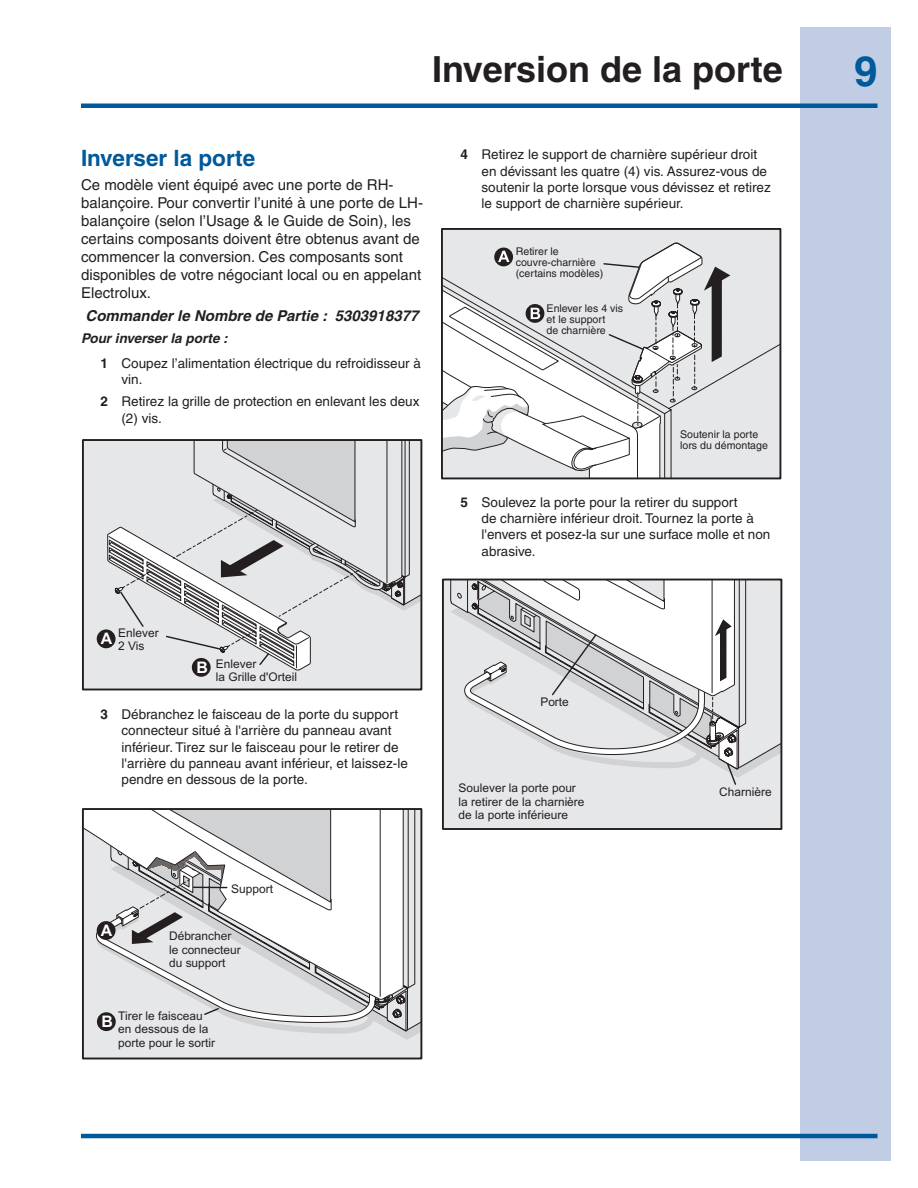
<style>
.page{position:relative;width:918px;height:1188px;background:#fff}
.page>*{position:absolute;margin:0;border:0;box-sizing:border-box;transform-origin:0 0}
.t1{font:700 42px "Helvetica";color:#00599b}
.t2{font:700 36px "Helvetica";color:#231f20}
.t3{font:700 22.5px "Helvetica";color:#00599b}
.t4{font:700 15.9px "Arial";color:#fff}
.t5{font:15px/18px "Helvetica";color:#231f20}
.t6{font:italic 700 15px "Helvetica";color:#231f20}
.t7{font:13.5px/16.2px "Helvetica";color:#231f20}
.t8{font:12px/13.4px "Arial";color:#231f20}
.t9{font:10.65px/11.1px "Helvetica";color:#231f20}
.s1{font-weight:700;font-style:italic}
.s2{font-weight:700}
</style>
<div class="page">
<div style="left:801px;top:27px;width:90px;height:1134px;background:#c1cde5"></div>
<hr style="left:81px;top:104px;width:797px;height:4px;background:#00599b">
<hr style="left:81px;top:1134px;width:797px;height:4px;background:#00599b">
<div style="left:444px;top:231px;width:334px;height:245px;background:#e6e7e9"></div>
<div style="left:441px;top:228px;width:340px;height:251px;border:2px solid #231f20"></div>
<svg style="left:442px;top:242px;width:288px;height:236px"></svg>
<div style="left:83px;top:440px;width:338px;height:250px;background:#e6e7e9"></div>
<div style="left:82px;top:439px;width:340px;height:251px;border:2px solid #231f20"></div>
<svg style="left:107px;top:440px;width:314px;height:231px"></svg>
<div style="left:97px;top:629px;width:19px;height:19px;background:#231f20;border-radius:50%"></div>
<div style="left:192px;top:658px;width:19px;height:19px;background:#231f20;border-radius:50%"></div>
<div style="left:107px;top:811px;width:312px;height:245px;background:#e6e7e9"></div>
<svg style="left:408px;top:811px;width:7px;height:177px"></svg>
<div style="left:86px;top:829px;width:9px;height:168px;background:#e6e7e9"></div>
<div style="left:82px;top:808px;width:340px;height:251px;border:2px solid #231f20"></div>
<svg style="left:95px;top:809px;width:313px;height:225px"></svg>
<hr style="left:194px;top:887px;width:33px;height:1px;background:#231f20">
<div style="left:447px;top:582px;width:332px;height:245px;background:#e6e7e9"></div>
<div style="left:442px;top:579px;width:340px;height:251px;border:2px solid #231f20"></div>
<svg style="left:443px;top:580px;width:297px;height:206px"></svg>
<h2 class="t2" style="left:432px;top:47px;width:352px">Inversion de la porte</h2>
<h1 class="t1" style="left:854px;top:46px;width:25px">9</h1>
<h3 class="t3" style="left:81px;top:145px;width:176px">Inverser la porte</h3>
<p class="t5" style="left:81px;top:176px;width:344px">Ce modèle vient équipé avec une porte de RH&shy;balançoire. Pour convertir l’unité à une porte de LH&shy;balançoire (selon l’Usage &amp; le Guide de Soin), les certains composants doivent être obtenus avant de commencer la conversion. Ces composants sont disponibles de votre négociant local ou en appelant Electrolux.</p>
<p class="t6" style="left:86px;top:307px;width:334px">Commander le Nombre de Partie : 5303918377</p>
<p class="t7" style="left:100px;top:326px;width:322px;line-height:24.9px;text-indent:-19px"><span class="s1">Pour inverser la porte :<br></span><span class="s2">1</span> Coupez l’alimentation électrique du refroidisseur à</p>
<p class="t7" style="left:100px;top:368px;width:320px;line-height:22.6px;text-indent:21px">vin.<br><span class="s2">2</span> Retirez la grille de protection en enlevant les deux</p>
<p class="t7" style="left:122px;top:410px;width:42px">(2) vis.</p>
<p class="t7" style="left:482px;top:147px;width:291px;text-indent:-21px"><span class="s2">4</span> Retirez le support de charnière supérieur droit en dévissant les quatre (4) vis. Assurez-vous de soutenir la porte lorsque vous dévissez et retirez le support de charnière supérieur.</p>
<p class="t9" style="left:516px;top:246px;width:89px">Retirer le couvre-charnière (certains modèles)</p>
<p class="t9" style="left:547px;top:302px;width:78px">Enlever les 4 vis et le support<br>de charnière</p>
<p class="t9" style="left:680px;top:428px;width:89px">Soutenir la porte lors du démontage</p>
<p class="t7" style="left:482px;top:494px;width:290px;text-indent:-21px"><span class="s2">5</span> Soulevez la porte pour la retirer du support<br>de charnière inférieur droit. Tournez la porte à l'envers et posez-la sur une surface molle et non abrasive.</p>
<p class="t8" style="left:118px;top:627px;width:42px">Enlever<br>2 Vis</p>
<p class="t4" style="left:101px;top:628px;width:13px">A</p>
<p class="t4" style="left:196px;top:657px;width:13px">B</p>
<p class="t8" style="left:216px;top:658px;width:83px">Enlever<br>la Grille d'Orteil</p>
<p class="t7" style="left:122px;top:706px;width:288px;text-indent:-21px"><span class="s2">3</span> Débranchez le faisceau de la porte du support connecteur situé à l'arrière du panneau avant inférieur. Tirez sur le faisceau pour le retirer de l'arrière du panneau avant inférieur, et laissez-le pendre en dessous de la porte.</p>
<p class="t4" style="left:101px;top:920px;width:13px">A</p>
<p class="t8" style="left:231px;top:884px;width:43px">Support</p>
<p class="t8" style="left:169px;top:931px;width:73px">Débrancher le connecteur du support</p>
<p class="t8" style="left:118px;top:1010px;width:98px">Tirer le faisceau en dessous de la porte pour le sortir</p>
<p class="t4" style="left:102px;top:1011px;width:13px">B</p>
<p class="t8" style="left:540px;top:697px;width:30px">Porte</p>
<p class="t8" style="left:459px;top:783px;width:127px">Soulever la porte pour la retirer de la charnière de la porte inférieure</p>
<p class="t8" style="left:719px;top:787px;width:54px">Charnière</p>
</div>
